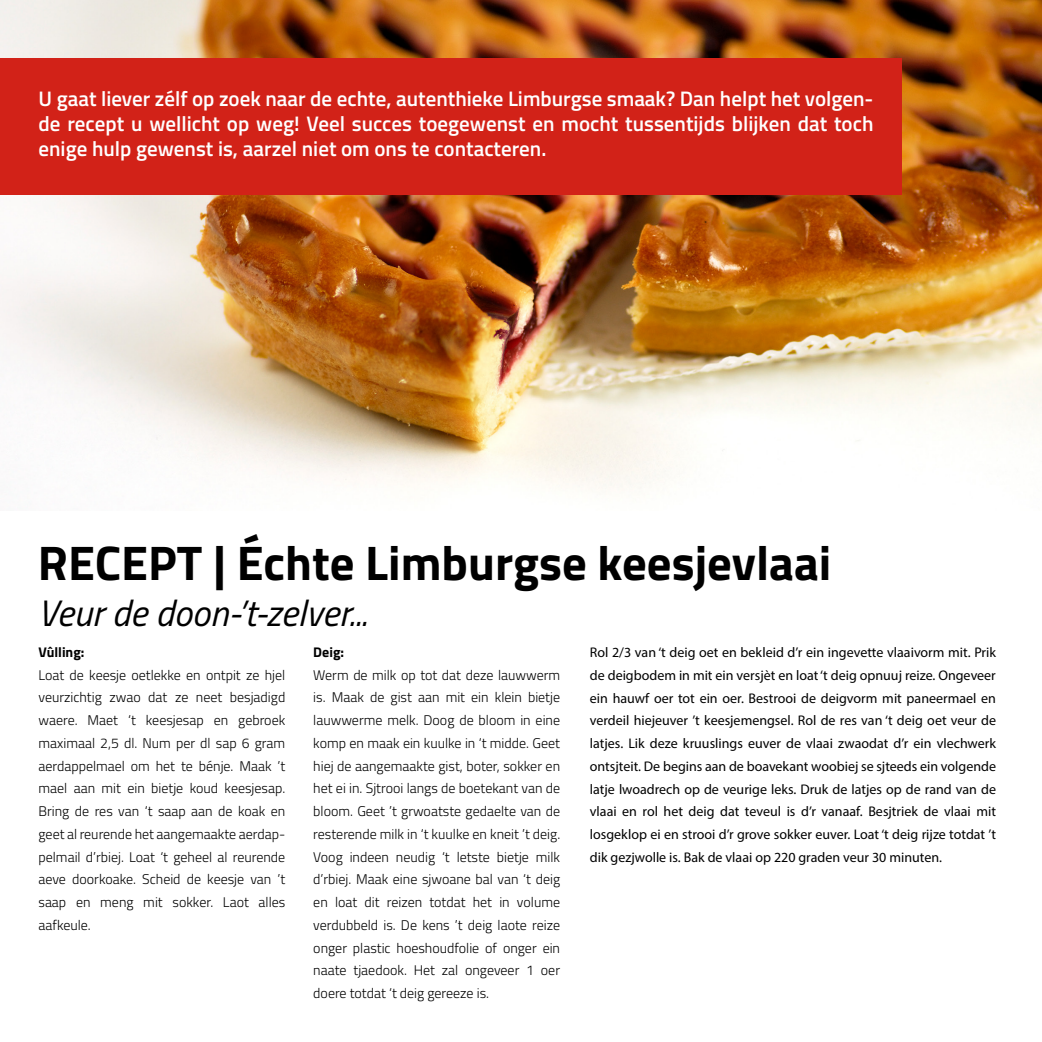
<style>
.page{position:relative;width:1042px;height:1042px;background:#fff}
.page>*{position:absolute;margin:0;border:0;box-sizing:border-box;transform-origin:0 0}
.t1{font:600 67.38px "Titillium Web";color:#000}
.t2{font:700 48.65px "Titillium Web";color:#000}
.t3{font:italic 36.75px "Titillium Web";color:#000}
.t4{font:600 21px/25.2px "Titillium Web";color:#fff;text-align:justify}
.t5{font:300 14px/22.8px "Titillium Web";color:#000;text-align:justify}
.t6{font:14px/22.8px "Myriad Pro";color:#000;text-align:justify}
.t7{font:700 14px "Titillium Web";color:#000}
</style>
<div class="page">
<img style="left:0;top:0;width:1042px;height:490px">
<div style="left:0;top:58px;width:901px;height:136px;background:#d22218"></div>
<p class="t4" style="left:38px;top:85px;width:836px">U gaat liever zélf op zoek naar de echte, autenthieke Limburgse smaak? Dan helpt het volgen&shy;de recept u wellicht op weg! Veel succes toegewenst en mocht tussentijds blijken dat toch enige hulp gewenst is, aarzel niet om ons te contacteren.</p>
<h1 class="t1" style="left:135px;top:502px;width:670px">De smaak van Limburg,</h1>
<h2 class="t2" style="left:38px;top:526px;width:795px">RECEPT | Échte Limburgse keesjevlaai</h2>
<h3 class="t3" style="left:38px;top:586px;width:331px">Veur de doon-’t-zelver...</h3>
<p class="t7" style="left:38px;top:641px;width:47px">Vûlling:</p>
<p class="t5" style="left:38px;top:663px;width:248px">Loat de keesje oetlekke en ontpit ze hjel veurzichtig zwao dat ze neet besjadigd waere. Maet ‘t keesjesap en gebroek maximaal 2,5 dl. Num per dl sap 6 gram aerdappelmael om het te bénje. Maak ’t mael aan mit ein bietje koud keesjesap.<br>Bring de res van ‘t saap aan de koak en geet al reurende het aangemaakte aerdap&shy;pelmail d’rbiej. Loat ‘t geheel al reurende aeve doorkoake. Scheid de keesje van ’t saap en meng mit sokker. Laot alles aafkeule.</p>
<p class="t7" style="left:313px;top:641px;width:32px">Deig:</p>
<p class="t5" style="left:313px;top:663px;width:248px">Werm de milk op tot dat deze lauwwerm is. Maak de gist aan mit ein klein bietje lauwwerme melk. Doog de bloom in eine komp en maak ein kuulke in ‘t midde. Geet hiej de aangemaakte gist, boter, sokker en het ei in. Sjtrooi langs de boetekant van de bloom. Geet ’t grwoatste gedaelte van de resterende milk in ‘t kuulke en kneit ’t deig.<br>Voog indeen neudig ‘t letste bietje milk d’rbiej. Maak eine sjwoane bal van ‘t deig en loat dit reizen totdat het in volume verdubbeld is. De kens ’t deig laote reize onger plastic hoeshoudfolie of onger ein naate tjaedook. Het zal ongeveer 1 oer doere totdat ‘t deig gereeze is.</p>
<p class="t6" style="left:590px;top:641px;width:408px">Rol 2/3 van ‘t deig oet en bekleid d’r ein ingevette vlaaivorm mit. Prik de deigbodem in mit ein versjèt en loat ‘t deig opnuuj reize. Ongeveer ein hauwf oer tot ein oer. Bestrooi de deigvorm mit paneermael en verdeil hiejeuver ’t keesjemengsel. Rol de res van ‘t deig oet veur de latjes. Lik deze kruuslings euver de vlaai zwaodat d’r ein vlechwerk ontsjteit. De begins aan de boavekant woobiej se sjteeds ein volgende latje lwoadrech op de veurige leks. Druk de latjes op de rand van de vlaai en rol het deig dat teveul is d’r vanaaf. Besjtriek de vlaai mit losgeklop ei en strooi d’r grove sokker euver. Loat ‘t deig rijze totdat ’t dik gezjwolle is. Bak de vlaai op 220 graden veur 30 minuten.</p>
</div>
